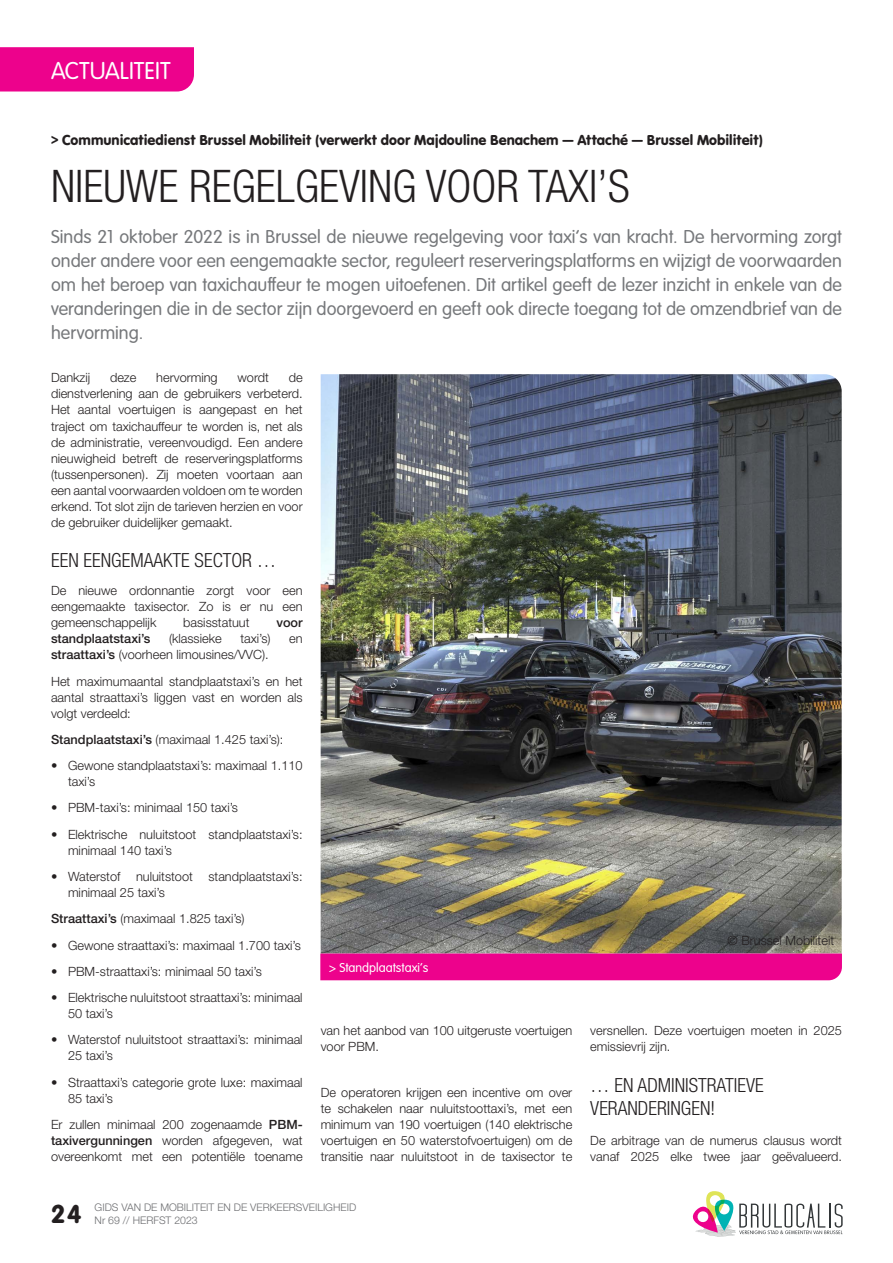
<style>
.page{position:relative;width:893px;height:1263px;background:#fff}
.page>*{position:absolute;margin:0;border:0;box-sizing:border-box;transform-origin:0 0}
.t1{font:300 condensed 45px "Helvetica Neue LT Pro";color:#231f20}
.t2{font:27px "VAG Rundschrift D";color:#231f20}
.t3{font:300 25.5px "VAG Rundschrift D";color:#fff}
.t4{font:300 19.5px/24px "VAG Rundschrift D";color:#76787b;text-align:justify}
.t5{font:300 condensed 19.5px/23.4px "Helvetica Neue LT Pro";color:#231f20}
.t6{font:15px "VAG Rundschrift D";color:#231f20}
.t7{font:300 13.5px "VAG Rundschrift D";color:#fff}
.t8{font:300 12.75px/16px "Helvetica Neue LT Pro";color:#231f20}
.t9{font:500 12.75px "Helvetica Neue LT Pro";color:#231f20}
.t10{font:300 10.5px/12.6px "Helvetica Neue LT Pro";color:#6c6d70}
.s1{font-weight:500}
</style>
<div class="page">
<img style="left:321px;top:374px;width:521px;height:579px">
<div style="left:320px;top:953px;width:522px;height:27px;background:#ed028c"></div>
<svg style="left:692px;top:1191px;width:151px;height:46px"></svg>
<div style="left:0;top:47px;width:194px;height:45px;background:#ed028c"></div>
<h3 class="t3" style="left:51px;top:56px;width:121px">ACTUALITEIT</h3>
<p class="t6" style="left:51px;top:131px;width:714px">&gt; Communicatiedienst Brussel Mobiliteit (verwerkt door Majdouline Benachem — Attaché — Brussel Mobiliteit)</p>
<h1 class="t1" style="left:51px;top:160px;width:580px">NIEUWE REGELGEVING VOOR TAXI’S</h1>
<p class="t4" style="left:51px;top:225px;width:792px">Sinds 21 oktober 2022 is in Brussel de nieuwe regelgeving voor taxi’s van kracht. De hervorming zorgt onder andere voor een eengemaakte sector, reguleert reserveringsplatforms en wijzigt de voorwaarden om het beroep van taxichauffeur te mogen uitoefenen. Dit artikel geeft de lezer inzicht in enkele van de veranderingen die in de sector zijn doorgevoerd en geeft ook directe toegang tot de omzendbrief van de hervorming.</p>
<p class="t8" style="left:51px;top:370px;width:253px;text-align:justify;text-indent:238px">de dienstverlening aan de gebruikers verbeterd.<br>Het aantal voertuigen is aangepast en het traject om taxichauffeur te worden is, net als de administratie, vereenvoudigd. Een andere nieuwigheid betreft de reserveringsplatforms (tussenpersonen). Zij moeten voortaan aan een aantal voorwaarden voldoen om te worden erkend. Tot slot zijn de tarieven herzien en voor de gebruiker duidelijker gemaakt.</p>
<h3 class="t5" style="left:51px;top:548px;width:227px">EEN EENGEMAAKTE SECTOR …</h3>
<p class="t8" style="left:51px;top:582px;width:253px;text-align:justify">De nieuwe ordonnantie zorgt voor een eengemaakte taxisector. Zo is er nu een gemeenschappelijk</p>
<p class="t8" style="left:51px;top:370px;width:41px">Dankzij</p>
<p class="t8" style="left:110px;top:370px;width:28px">deze</p>
<p class="t8" style="left:156px;top:370px;width:63px">hervorming</p>
<p class="t8" style="left:238px;top:370px;width:33px">wordt</p>
<p class="t8" style="left:183px;top:614px;width:68px">basisstatuut</p>
<p class="t9" style="left:276px;top:615px;width:28px">voor</p>
<p class="t9" style="left:51px;top:631px;width:101px">standplaatstaxi’s</p>
<p class="t8" style="left:169px;top:630px;width:54px">(klassieke</p>
<p class="t8" style="left:240px;top:630px;width:32px">taxi’s)</p>
<p class="t8" style="left:289px;top:630px;width:15px">en</p>
<p class="t8" style="left:51px;top:641px;width:253px;line-height:26.2px"><span class="s1">straattaxi’s</span> (voorheen limousines/VVC).<br>Het maximumaantal standplaatstaxi’s en het</p>
<p class="t8" style="left:51px;top:689px;width:253px">aantal straattaxi’s liggen vast en worden als volgt verdeeld:</p>
<p class="t8" style="left:51px;top:731px;width:234px"><span class="s1">Standplaatstaxi’s</span> (maximaal 1.425 taxi’s):</p>
<p class="t8" style="left:68px;top:757px;width:236px;text-indent:-17px">• Gewone standplaatstaxi’s: maximaal 1.110 taxi’s</p>
<p class="t8" style="left:51px;top:800px;width:189px">• PBM-taxi’s: minimaal 150 taxi’s</p>
<p class="t8" style="left:68px;top:826px;width:236px;text-indent:-17px">• Elektrische nuluitstoot standplaatstaxi’s: minimaal 140 taxi’s</p>
<p class="t8" style="left:68px;top:868px;width:236px;text-indent:-17px">• Waterstof nuluitstoot standplaatstaxi’s: minimaal 25 taxi’s</p>
<p class="t8" style="left:51px;top:910px;width:195px"><span class="s1">Straattaxi’s</span> (maximaal 1.825 taxi’s)</p>
<p class="t8" style="left:51px;top:937px;width:251px">• Gewone straattaxi’s: maximaal 1.700 taxi’s</p>
<p class="t8" style="left:51px;top:963px;width:212px">• PBM-straattaxi’s: minimaal 50 taxi’s</p>
<p class="t8" style="left:68px;top:989px;width:236px;text-indent:-17px">• Elektrische nuluitstoot straattaxi’s: minimaal<br>50 taxi’s</p>
<p class="t8" style="left:68px;top:1031px;width:236px;text-indent:-17px">• Waterstof nuluitstoot straattaxi’s: minimaal<br>25 taxi’s</p>
<p class="t8" style="left:68px;top:1074px;width:236px;text-indent:-17px">• Straattaxi’s categorie grote luxe: maximaal<br>85 taxi’s</p>
<p class="t8" style="left:51px;top:1116px;width:253px;text-align:justify">Er zullen minimaal 200 zogenaamde <span class="s1">PBM&shy;taxivergunningen</span> worden afgegeven, wat overeenkomt met een potentiële toename</p>
<p class="t7" style="left:329px;top:960px;width:101px">&gt; Standplaatstaxi’s</p>
<p class="t8" style="left:321px;top:1022px;width:253px">van het aanbod van 100 uitgeruste voertuigen voor PBM.</p>
<p class="t8" style="left:321px;top:1084px;width:253px;text-align:justify">De operatoren krijgen een incentive om over te schakelen naar nuluitstoottaxi’s, met een minimum van 190 voertuigen (140 elektrische voertuigen en 50 waterstofvoertuigen) om de transitie naar nuluitstoot in de taxisector te</p>
<h2 class="t2" style="left:51px;top:1198px;width:32px">24</h2>
<p class="t10" style="left:95px;top:1201px;width:263px">GIDS VAN DE MOBILITEIT EN DE VERKEERSVEILIGHEID<br>Nr 69 // Herfst 2023</p>
<p class="t8" style="left:728px;top:932px;width:108px">© Brussel Mobiliteit</p>
<p class="t8" style="left:590px;top:1022px;width:253px">versnellen. Deze voertuigen moeten in 2025 emissievrij zijn.</p>
<h3 class="t5" style="left:590px;top:1073px;width:175px">… EN ADMINISTRATIEVE<br>VERANDERINGEN!</h3>
<p class="t8" style="left:590px;top:1132px;width:253px">De arbitrage van de numerus clausus wordt vanaf 2025 elke twee jaar geëvalueerd.</p>
</div>
